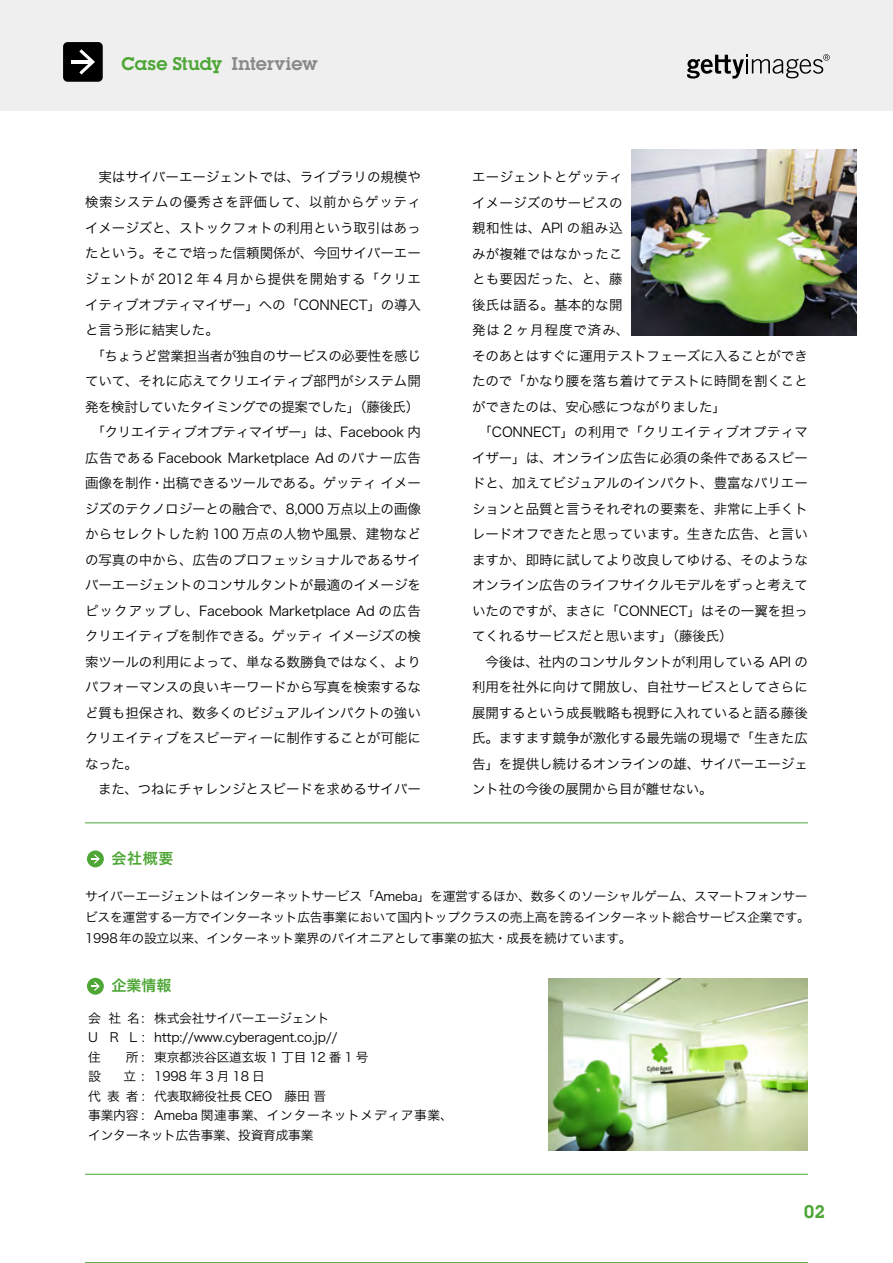
<style>
.page{position:relative;width:893px;height:1263px;background:#fff}
.page>*{position:absolute;margin:0;border:0;box-sizing:border-box;transform-origin:0 0}
.t1{font:18px "Lubalin Graph GI Demi";color:#4da635}
.t2{font:18px "Lubalin Graph GI Demi";letter-spacing:-.025em;color:#898989}
.t3{font:15px "Hira Kaku Pro W6";letter-spacing:.02em;color:#4da635}
.t4{font:13.5px/25.5px "Hira Kaku Pro W3";letter-spacing:-.005em;color:#000}
.t5{font:12.75px/21px "Hira Kaku Pro W3";letter-spacing:-.02em;color:#000}
.t6{font:12.75px "Hira Kaku Pro W3";letter-spacing:.05em;color:#000}
</style>
<div class="page">
<div style="left:0;top:0;width:893px;height:111px;background:#efefef"></div>
<div style="left:64px;top:43px;width:38px;height:38px;background:#000;border-radius:4px"></div>
<div style="left:63px;top:42px;width:40px;height:40px;border:1px solid #000;border-radius:4px"></div>
<hr style="left:71px;top:60px;width:21px;height:3px;background:#fff">
<svg style="left:79px;top:49px;width:16px;height:26px"></svg>
<svg style="left:687px;top:54px;width:143px;height:25px"></svg>
<div style="left:87px;top:978px;width:17px;height:17px;background:#4da635;border-radius:50%"></div>
<svg style="left:91px;top:981px;width:9px;height:10px"></svg>
<hr style="left:85px;top:822px;width:723px;height:1px;background:#4da635">
<hr style="left:85px;top:1174px;width:723px;height:1px;background:#4da635">
<hr style="left:85px;top:1262px;width:723px;height:1px;background:#4da635">
<div style="left:87px;top:850px;width:17px;height:17px;background:#4da635;border-radius:50%"></div>
<svg style="left:91px;top:854px;width:9px;height:10px"></svg>
<img style="left:548px;top:978px;width:260px;height:173px">
<img style="left:631px;top:150px;width:225px;height:185px">
<h1 class="t1" style="left:121px;top:52px;width:103px">Case Study</h1>
<h1 class="t2" style="left:232px;top:52px;width:88px">Interview</h1>
<p class="t4" style="left:85px;top:163px;width:338px">　実はサイバーエージェントでは、ライブラリの規模や検索システムの優秀さを評価して、以前からゲッティイメージズと、ストックフォトの利用という取引はあったという。そこで培った信頼関係が、今回サイバーエージェントが 2012 年 4 月から提供を開始する「クリエイティブオプティマイザー」への「CONNECT」の導入と言う形に結実した。<br>　「ちょうど営業担当者が独自のサービスの必要性を感じていて、それに応えてクリエイティブ部門がシステム開発を検討していたタイミングでの提案でした」（藤後氏(　「クリエイティブオプティマイザー」は、Facebook 内広告である Facebook Marketplace Ad のバナー広告画像を制作・出稿できるツールである。ゲッティイメージズのテクノロジーとの融合で、8,000 万点以上の画像からセレクトした約 100 万点の人物や風景、建物などの写真の中から、広告のプロフェッショナルであるサイバーエージェントのコンサルタントが最適のイメージをピックアップし、Facebook Marketplace Ad の広告クリエイティブを制作できる。ゲッティイメージズの検索ツールの利用によって、単なる数勝負ではなく、よりパフォーマンスの良いキーワードから写真を検索するなど質も担保され、数多くのビジュアルインパクトの強いクリエイティブをスピーディーに制作することが可能になった。<br>　また、つねにチャレンジとスピードを求めるサイバー</p>
<p class="t4" style="left:472px;top:163px;width:337px">エージェントとゲッティ<br>イメージズのサービスの<br>親和性は、API の組み込<br>みが複雑ではなかったこ<br>とも要因だった、と、藤<br>後氏は語る。基本的な開<br>発は 2 ヶ月程度で済み、<br>そのあとはすぐに運用テストフェーズに入ることができたので「かなり腰を落ち着けてテストに時間を割くことができたのは、安心感につながりました「<br>　「CONNECT」の利用で「クリエイティブオプティマイザー」は、オンライン広告に必須の条件であるスピードと、加えてビジュアルのインパクト、豊富なバリエーションと品質と言うそれぞれの要素を、非常に上手くトレードオフできたと思っています。生きた広告、と言いますか、即時に試してより改良してゆける、そのようなオンライン広告のライフサイクルモデルをずっと考えていたのですが、まさに「CONNECT」はその一翼を担ってくれるサービスだと思います」（藤後氏(<br>　今後は、社内のコンサルタントが利用している API の利用を社外に向けて開放し、自社サービスとしてさらに展開するという成長戦略も視野に入れていると語る藤後氏。ますます競争が激化する最先端の現場で「生きた広告」を提供し続けるオンラインの雄、サイバーエージェント社の今後の展開から目が離せない。</p>
<p class="t3" style="left:112px;top:845px;width:63px">会社概要</p>
<p class="t5" style="left:85px;top:885px;width:726px">サイバーエージェントはインターネットサービス「Ameba」を運営するほか、数多くのソーシャルゲーム、スマートフォンサービスを運営する一方でインターネット広告事業において国内トップクラスの売上高を誇るインターネット総合サービス企業です。<br>1998年の設立以来、インターネット業界のパイオニアとして事業の拡大・成長を続けています。</p>
<p class="t3" style="left:112px;top:972px;width:61px">企業情報</p>
<p class="t5" style="left:88px;top:1007px;width:14px">会</p>
<p class="t5" style="left:127px;top:1007px;width:19px">名:</p>
<p class="t5" style="left:109px;top:1007px;width:14px">社</p>
<p class="t5" style="left:154px;top:1007px;width:177px">株式会社サイバーエージェント</p>
<p class="t5" style="left:88px;top:1026px;width:11px">U</p>
<p class="t5" style="left:110px;top:1026px;width:11px">R</p>
<p class="t5" style="left:130px;top:1026px;width:17px">L :</p>
<p class="t5" style="left:154px;top:1026px;width:185px">http://www.cyberagent.co j p. //</p>
<p class="t5" style="left:88px;top:1046px;width:14px">住</p>
<p class="t5" style="left:126px;top:1046px;width:20px">所:</p>
<p class="t5" style="left:154px;top:1046px;width:216px">東京都渋谷区道玄坂 1 丁目 12 番 1 号</p>
<p class="t5" style="left:88px;top:1065px;width:14px">設</p>
<p class="t5" style="left:124px;top:1065px;width:23px">立 :</p>
<p class="t5" style="left:154px;top:1065px;width:112px">1998 年 3 月 18 日</p>
<p class="t5" style="left:126px;top:1084px;width:20px">者:</p>
<p class="t5" style="left:107px;top:1084px;width:14px">表</p>
<p class="t5" style="left:88px;top:1084px;width:14px">代</p>
<p class="t5" style="left:154px;top:1084px;width:174px">代表取締役社長 CEO　藤田晋</p>
<p class="t5" style="left:88px;top:1105px;width:227px;line-height:19.5px">事業内容 :<br>インターネット広告事業、投資育成事業</p>
<p class="t6" style="left:154px;top:1104px;width:300px">Ameba 関連事業、インターネットメディア事業、</p>
<h1 class="t1" style="left:804px;top:1200px;width:23px">02</h1>
</div>
